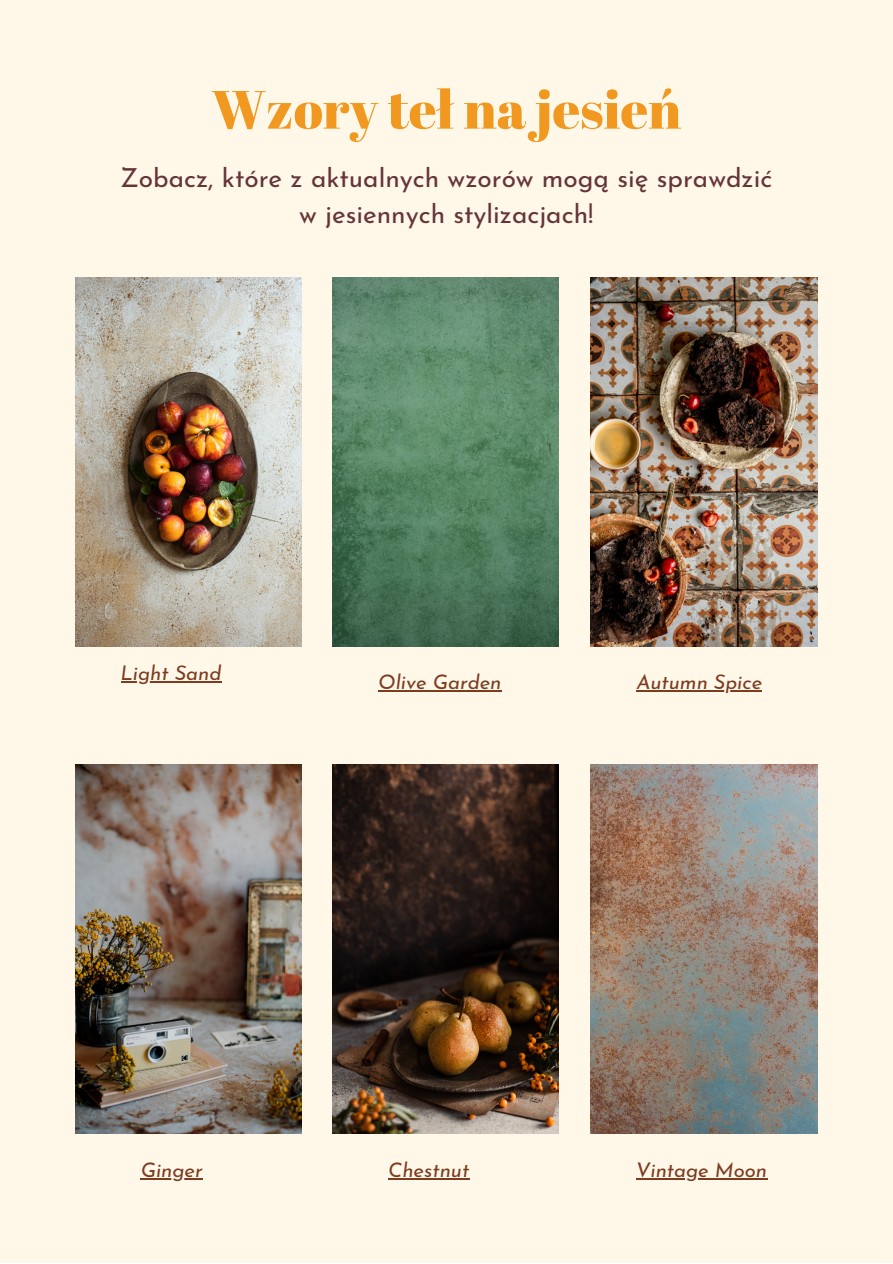
<style>
.page{position:relative;width:893px;height:1264px;background:#fff}
.page>*{position:absolute;margin:0;border:0;box-sizing:border-box;transform-origin:0 0}
.t1{font:53.7px "Abril Fatface";color:#f19820}
.t2{font:26.25px "Josefin Sans";color:#653437}
.t3{font:italic 20.25px "Josefin Sans";color:#7c3c20}
</style>
<div class="page">
<div style="left:0;top:0;width:892px;height:1262px;background:#fff8e9"></div>
<img style="left:75px;top:278px;width:226px;height:368px">
<img style="left:333px;top:278px;width:226px;height:368px">
<img style="left:591px;top:278px;width:226px;height:368px">
<img style="left:75px;top:765px;width:226px;height:368px">
<img style="left:333px;top:765px;width:226px;height:368px">
<img style="left:591px;top:765px;width:226px;height:368px">
<hr style="left:121px;top:681px;width:100px;height:1px;background:#7c3c20">
<hr style="left:378px;top:690px;width:123px;height:1px;background:#7c3c20">
<hr style="left:636px;top:690px;width:126px;height:1px;background:#7c3c20">
<hr style="left:636px;top:1178px;width:131px;height:1px;background:#7c3c20">
<hr style="left:388px;top:1178px;width:81px;height:1px;background:#7c3c20">
<hr style="left:141px;top:1178px;width:62px;height:1px;background:#7c3c20">
<p class="t1" style="left:211px;top:72px;width:471px">Wzory teł na jesień</p>
<p class="t2" style="left:120px;top:167px;width:653px">Zobacz, które z aktualnych wzorów mogą się sprawdzić</p>
<p class="t2" style="left:299px;top:203px;width:296px">w jesiennych stylizacjach!</p>
<p class="t3" style="left:121px;top:664px;width:102px">Light Sand</p>
<p class="t3" style="left:378px;top:673px;width:125px">Olive Garden</p>
<p class="t3" style="left:636px;top:673px;width:127px">Autumn Spice</p>
<p class="t3" style="left:141px;top:1161px;width:64px">Ginger</p>
<p class="t3" style="left:388px;top:1161px;width:83px">Chestnut</p>
<p class="t3" style="left:636px;top:1161px;width:133px">Vintage Moon</p>
</div>
